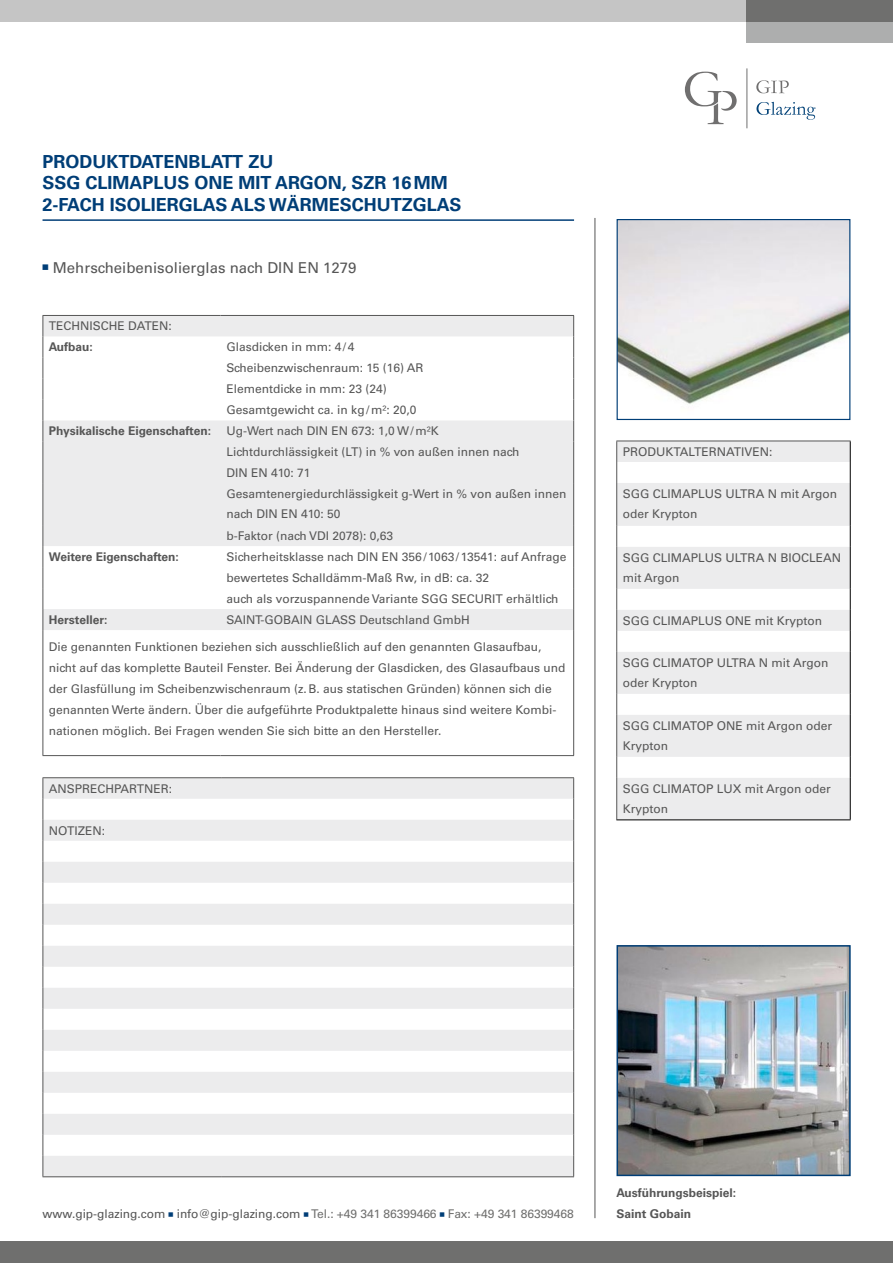
<style>
.page{position:relative;width:893px;height:1263px;background:#fff}
.page>*{position:absolute;margin:0;border:0;box-sizing:border-box;transform-origin:0 0}
.t1{font:700 18px/21.6px "Univers";color:#003e77}
.t2{font:15px "Univers";color:#565656}
.t3{font:12px/21px "Univers";color:#565656}
.t4{font:700 12px/21px "Univers";color:#565656}
.s1{font-weight:700}
.s2{color:#6f6f6e}
</style>
<div class="page">
<div style="left:0;top:0;width:757px;height:21px;background:#c5c5c5"></div>
<div style="left:746px;top:21px;width:147px;height:22px;background:#adaeae"></div>
<div style="left:746px;top:0;width:147px;height:21px;background:#6f6f6e"></div>
<div style="left:0;top:1242px;width:893px;height:21px;background:#6f6f6e"></div>
<svg style="left:685px;top:72px;width:52px;height:52px"></svg>
<svg style="left:756px;top:80px;width:33px;height:13px"></svg>
<hr style="left:747px;top:68px;width:1px;height:60px;background:#706f6f">
<svg style="left:756px;top:102px;width:59px;height:18px"></svg>
<hr style="left:43px;top:219px;width:531px;height:2px;background:#003e77">
<hr style="left:595px;top:218px;width:1px;height:1000px;background:#565656">
<svg style="left:44px;top:316px;width:529px;height:209px;fill:#ececed"></svg>
<hr style="left:43px;top:315px;width:177px;height:1px;background:#565656">
<hr style="left:220px;top:315px;width:354px;height:1px;background:#565656">
<svg style="left:43px;top:316px;width:1px;height:125px"></svg>
<svg style="left:573px;top:316px;width:1px;height:125px"></svg>
<hr style="left:43px;top:441px;width:1px;height:42px;background:#565656">
<hr style="left:573px;top:441px;width:1px;height:42px;background:#565656">
<hr style="left:43px;top:483px;width:1px;height:42px;background:#565656">
<hr style="left:573px;top:483px;width:1px;height:42px;background:#565656">
<svg style="left:43px;top:525px;width:531px;height:105px"></svg>
<hr style="left:43px;top:630px;width:1px;height:125px;background:#565656">
<hr style="left:573px;top:630px;width:1px;height:125px;background:#565656">
<hr style="left:43px;top:755px;width:177px;height:1px;background:#565656">
<hr style="left:220px;top:755px;width:354px;height:1px;background:#565656">
<hr style="left:43px;top:777px;width:178px;height:1px;background:#565656">
<hr style="left:221px;top:777px;width:353px;height:1px;background:#565656">
<svg style="left:43px;top:778px;width:531px;height:398px"></svg>
<hr style="left:43px;top:1176px;width:178px;height:1px;background:#565656">
<hr style="left:221px;top:1176px;width:353px;height:1px;background:#565656">
<img style="left:619px;top:221px;width:229px;height:183px">
<div style="left:617px;top:219px;width:233px;height:201px;border:1px solid #003e77"></div>
<svg style="left:617px;top:442px;width:233px;height:377px;fill:#ececed"></svg>
<hr style="left:616px;top:441px;width:235px;height:1px;background:#565656">
<svg style="left:616px;top:441px;width:1px;height:42px"></svg>
<hr style="left:616px;top:483px;width:1px;height:43px;background:#565656">
<svg style="left:616px;top:526px;width:1px;height:21px"></svg>
<hr style="left:616px;top:547px;width:1px;height:42px;background:#565656">
<svg style="left:616px;top:589px;width:1px;height:63px"></svg>
<hr style="left:616px;top:652px;width:1px;height:42px;background:#565656">
<svg style="left:616px;top:694px;width:1px;height:21px"></svg>
<hr style="left:616px;top:715px;width:1px;height:42px;background:#565656">
<svg style="left:616px;top:757px;width:1px;height:21px"></svg>
<hr style="left:616px;top:778px;width:1px;height:41px;background:#565656">
<svg style="left:850px;top:441px;width:1px;height:42px"></svg>
<hr style="left:850px;top:483px;width:1px;height:43px;background:#000">
<svg style="left:850px;top:526px;width:1px;height:21px"></svg>
<hr style="left:850px;top:547px;width:1px;height:42px;background:#000">
<svg style="left:850px;top:589px;width:1px;height:63px"></svg>
<hr style="left:850px;top:652px;width:1px;height:42px;background:#000">
<svg style="left:850px;top:694px;width:1px;height:21px"></svg>
<hr style="left:850px;top:715px;width:1px;height:42px;background:#000">
<svg style="left:850px;top:757px;width:1px;height:21px"></svg>
<hr style="left:850px;top:778px;width:1px;height:41px;background:#000">
<hr style="left:616px;top:819px;width:235px;height:1px;background:#000">
<img style="left:619px;top:948px;width:229px;height:225px">
<div style="left:616px;top:945px;width:235px;height:231px;border:2px solid #003e77"></div>
<p class="t1" style="left:43px;top:151px;width:420px">PRODUKTDATENBLATT ZU<br>SSG CLIMAPLUS ONE MIT ARGON, SZR 16MM<br>2-FACH ISOLIERGLAS ALS WÄRMESCHUTZGLAS</p>
<p class="t2" style="left:43px;top:259px;width:315px"><sup>■</sup> Mehrscheibenisolierglas nach DIN EN 1279</p>
<p class="t3" style="left:49px;top:316px;width:124px">TECHNISCHE DATEN:<br><span class="s1">Aufbau:</span></p>
<p class="t3" style="left:226px;top:337px;width:198px">Glasdicken in mm: 4/4<br>Scheibenzwischenraum: 15 (16) AR<br>Elementdicke in mm: 23 (24)<br>Gesamtgewicht ca. in kg/m²: 20,0</p>
<p class="t4" style="left:49px;top:421px;width:164px">Physikalische Eigenschaften:</p>
<p class="t3" style="left:226px;top:421px;width:341px">Ug-Wert nach DIN EN 673: 1,0 W/m²K<br>Lichtdurchlässigkeit (LT) in % von außen innen nach<br>DIN EN 410: 71<br>Gesamtenergiedurchlässigkeit g-Wert in % von außen innen nach DIN EN 410: 50</p>
<p class="t3" style="left:226px;top:525px;width:168px">b-Faktor (nach VDI 2078): 0,63</p>
<p class="t4" style="left:49px;top:546px;width:131px">Weitere Eigenschaften:</p>
<p class="t3" style="left:226px;top:546px;width:342px">Sicherheitsklasse nach DIN EN 356/1063/13541: auf Anfrage bewertetes Schalldämm-Maß Rw, in dB: ca. 32<br>auch als vorzuspannende Variante SGG SECURIT erhältlich</p>
<p class="t4" style="left:49px;top:609px;width:60px">Hersteller:</p>
<p class="t3" style="left:226px;top:609px;width:245px">SAINT-GOBAIN GLASS Deutschland GmbH</p>
<p class="t3" style="left:49px;top:636px;width:518px">Die genannten Funktionen beziehen sich ausschließlich auf den genannten Glasaufbau, nicht auf das komplette Bauteil Fenster. Bei Änderung der Glasdicken, des Glasaufbaus und der Glasfüllung im Scheibenzwischenraum (z.B. aus statischen Gründen) können sich die genannten Werte ändern. Über die aufgeführte Produktpalette hinaus sind weitere Kombi&shy;nationen möglich. Bei Fragen wenden Sie sich bitte an den Hersteller.</p>
<p class="t3" style="left:49px;top:778px;width:125px">ANSPRECHPARTNER:</p>
<p class="t3" style="left:49px;top:820px;width:58px">NOTIZEN:</p>
<p class="t3" style="left:623px;top:441px;width:151px">PRODUKTALTERNATIVEN:</p>
<p class="t3" style="left:623px;top:484px;width:216px;line-height:20.4px">SGG CLIMAPLUS ULTRA N mit Argon oder Krypton</p>
<p class="t3" style="left:623px;top:547px;width:220px;line-height:20.4px">SGG CLIMAPLUS ULTRA N BIOCLEAN mit Argon</p>
<p class="t3" style="left:623px;top:610px;width:201px">SGG CLIMAPLUS ONE mit Krypton</p>
<p class="t3" style="left:623px;top:652px;width:207px;line-height:20.4px">SGG CLIMATOP ULTRA N mit Argon oder Krypton</p>
<p class="t3" style="left:623px;top:715px;width:211px;line-height:20.4px">SGG CLIMATOP ONE mit Argon oder<br>Krypton</p>
<p class="t3" style="left:623px;top:778px;width:210px;line-height:20.4px">SGG CLIMATOP LUX mit Argon oder<br>Krypton</p>
<p class="t3" style="left:43px;top:1203px;width:533px">www.gip-glazing.com <sup>■</sup> info@gip-glazing.com <sup>■</sup> <span class="s2">Tel.: +49 341 86399466</span> <sup>■</sup> <span class="s2">Fax: +49 341 86399468</span></p>
<p class="t4" style="left:617px;top:1182px;width:121px">Ausführungsbeispiel:<br>Saint Gobain</p>
</div>
